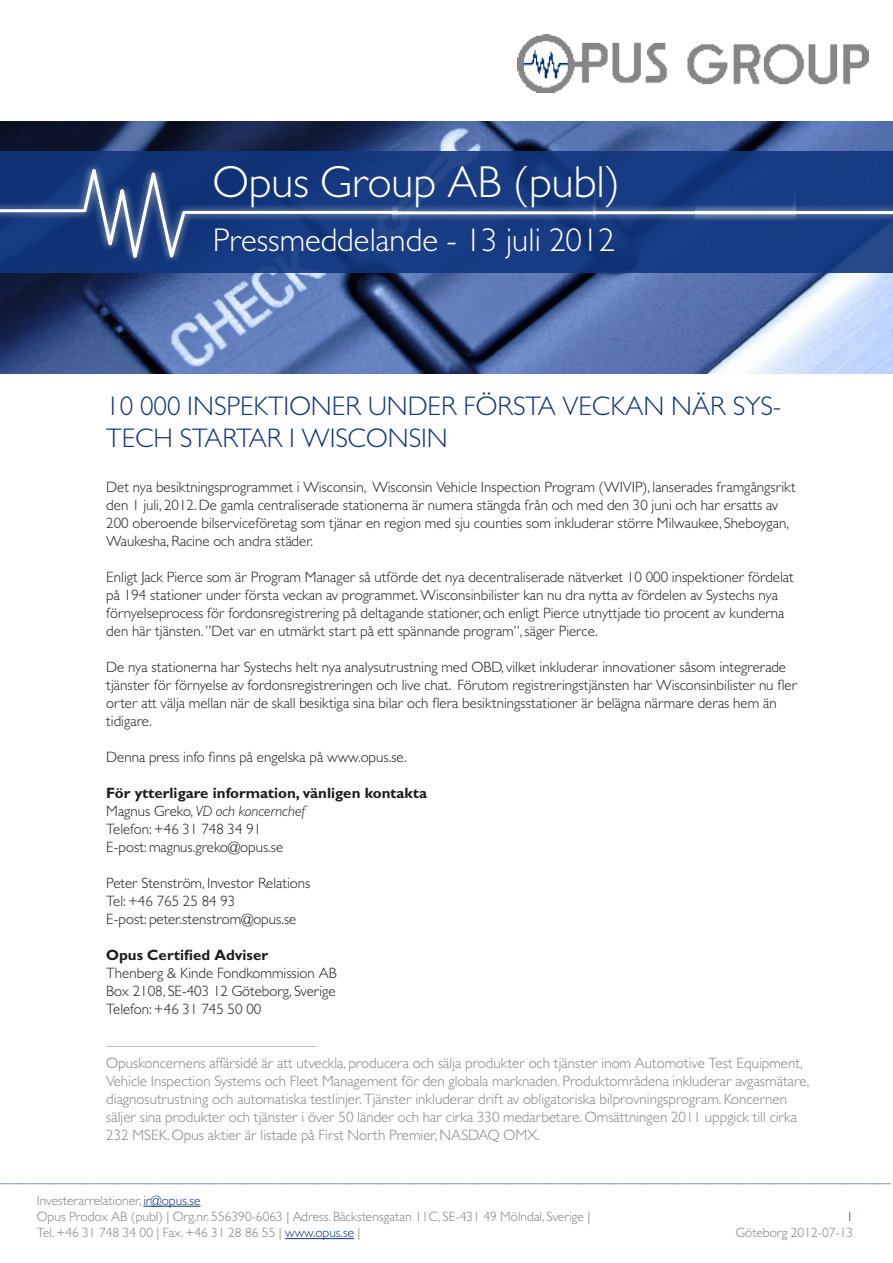
<style>
.page{position:relative;width:893px;height:1263px;background:#fff}
.page>*{position:absolute;margin:0;border:0;box-sizing:border-box;transform-origin:0 0}
.t1{font:300 45px "Gill Sans MT Std";color:#fff}
.t2{font:300 33px "Gill Sans MT Std";color:#fff}
.t3{font:300 27px/32.4px "Gill Sans MT Std";color:#11367e}
.t4{font:300 16.5px "Gill Sans MT Std";color:#253f8e}
.t5{font:300 15px/18px "Gill Sans MT Std";color:#1b1d1f}
.t6{font:300 15px/18px "Gill Sans MT Std";color:#808285}
.t7{font:700 15px "Gill Sans MT Std";color:#1b1d1f}
.t8{font:italic 300 15px "Gill Sans MT Std";color:#1b1d1f}
.t9{font:300 13.5px/16.2px "Gill Sans MT Std";color:#808083;text-align:right}
.s1{font-style:normal}
.s2{color:#11367e}
</style>
<div class="page">
<hr style="left:143px;top:1206px;width:58px;height:1px;background:#11367e">
<hr style="left:285px;top:1238px;width:69px;height:1px;background:#11367e">
<img style="left:517px;top:34px;width:352px;height:58px">
<img style="left:0;top:122px;width:893px;height:251px">
<div style="left:0;top:151px;width:893px;height:122px;background:#11367e"></div>
<svg style="left:0;top:159px;width:893px;height:111px"></svg>
<p class="t1" style="left:213px;top:155px;width:409px">Opus Group AB (publ)</p>
<p class="t2" style="left:213px;top:220px;width:404px">Pressmeddelande - 13 juli 2012</p>
<p class="t3" style="left:106px;top:389px;width:676px">10 000 INSPEKTIONER UNDER FÖRSTA VECKAN NÄR SYS-<br>TECH STARTAR I WISCONSIN</p>
<p class="t5" style="left:106px;top:478px;width:691px">Det nya besiktningsprogrammet i Wisconsin, Wisconsin Vehicle Inspection Program (WIVIP), lanserades framgångsrikt den 1 juli, 2012. De gamla centraliserade stationerna är numera stängda från och med den 30 juni och har ersatts av 200 oberoende bilserviceföretag som tjänar en region med sju counties som inkluderar större Milwaukee, Sheboygan, Waukesha, Racine och andra städer.</p>
<p class="t5" style="left:106px;top:568px;width:689px">Enligt Jack Pierce som är Program Manager så utförde det nya decentraliserade nätverket 10 000 inspektioner fördelat på 194 stationer under första veckan av programmet. Wisconsinbilister kan nu dra nytta av fördelen av Systechs nya förnyelseprocess för fordonsregistrering på deltagande stationer, och enligt Pierce utnyttjade tio procent av kunderna den här tjänsten. ”Det var en utmärkt start på ett spännande program”, säger Pierce.</p>
<p class="t5" style="left:106px;top:658px;width:692px">De nya stationerna har Systechs helt nya analysutrustning med OBD, vilket inkluderar innovationer såsom integrerade tjänster för förnyelse av fordonsregistreringen och live chat. Förutom registreringstjänsten har Wisconsinbilister nu fler orter att välja mellan när de skall besiktiga sina bilar och flera besiktningsstationer är belägna närmare deras hem än tidigare.</p>
<p class="t5" style="left:106px;top:748px;width:302px">Denna press info finns på engelska på www.opus.se.</p>
<p class="t7" style="left:106px;top:784px;width:322px">För ytterligare information, vänligen kontakta</p>
<p class="t8" style="left:106px;top:802px;width:200px"><span class="s1">Magnus Greko,</span> VD och koncernchef</p>
<p class="t5" style="left:106px;top:820px;width:157px">Telefon: +46 31 748 34 91</p>
<p class="t5" style="left:106px;top:838px;width:178px">E-post: magnus.greko@opus.se</p>
<p class="t5" style="left:106px;top:874px;width:206px">Peter Stenström, Investor Relations</p>
<p class="t5" style="left:106px;top:892px;width:131px">Tel: +46 765 25 84 93</p>
<p class="t5" style="left:106px;top:910px;width:192px">E-post: peter.stenstrom@opus.se</p>
<p class="t7" style="left:106px;top:946px;width:163px">Opus Certified Adviser</p>
<p class="t5" style="left:106px;top:964px;width:232px">Thenberg &amp; Kinde Fondkommission AB</p>
<p class="t5" style="left:106px;top:982px;width:231px">Box 2108, SE-403 12 Göteborg, Sverige</p>
<p class="t5" style="left:106px;top:1000px;width:157px">Telefon: +46 31 745 50 00</p>
<p class="t6" style="left:106px;top:1036px;width:705px">——————————————<br>Opuskoncernens affärsidé är att utveckla, producera och sälja produkter och tjänster inom Automotive Test Equipment, Vehicle Inspection Systems och Fleet Management för den globala marknaden. Produktområdena inkluderar avgasmätare, diagnosutrustning och automatiska testlinjer. Tjänster inkluderar drift av obligatoriska bilprovningsprogram. Koncernen säljer sina produkter och tjänster i över 50 länder och har cirka 330 medarbetare. Omsättningen 2011 uppgick till cirka 232 MSEK. Opus aktier är listade på First North Premier, NASDAQ OMX.</p>
<p class="t4" style="left:0;top:1173px;width:892px">——————————————————————————————————————————————————————</p>
<p class="t9" style="left:37px;top:1192px;width:555px;text-align:left">Investerarrelationer, <span class="s2">ir@opus.se<br></span>Opus Prodox AB (publ) | Org.nr. 556390-6063 | Adress. Bäckstensgatan 11C, SE-431 49 Mölndal, Sverige |<br>Tel. +46 31 748 34 00 | Fax. +46 31 28 86 55 | <span class="s2">www.opus.se</span> |</p>
<p class="t9" style="left:736px;top:1208px;width:119px"><span class="s2">1<br></span>Göteborg 2012-07-13</p>
</div>
